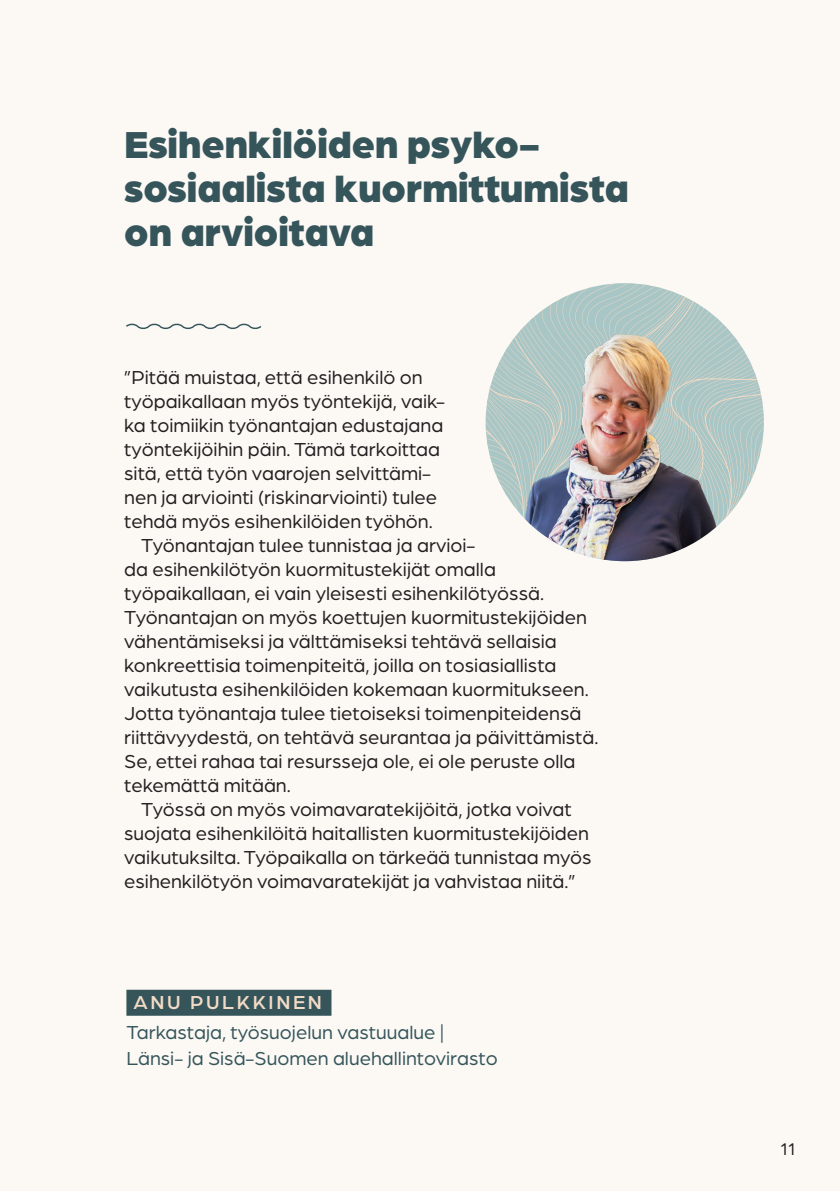
<style>
.page{position:relative;width:840px;height:1191px;background:#fff}
.page>*{position:absolute;margin:0;border:0;box-sizing:border-box;transform-origin:0 0}
.Otsikko_2{font:900 40px/44px "Arboria";color:#35555b}
.Leipis_sis{font:20px/24px "Arboria";color:#231f20}
.Leipis{font:20px/24px "Arboria";color:#231f20}
.Titteli_2{font:20px "Arboria";color:#35555b}
.Nimi{font:500 20px "Arboria";letter-spacing:.13em;color:#f3dac6}
.t1{font:18px "Arboria";color:#231f20}
</style>
<div class="page">
<div style="left:0;top:0;width:839px;height:1191px;background:#fcf9f5"></div>
<svg style="left:485px;top:337px;width:278px;height:171px"></svg>
<img style="left:515px;top:283px;width:223px;height:278px">
<div style="left:126px;top:989px;width:205px;height:26px;background:#35555b"></div>
<svg style="left:126px;top:323px;width:136px;height:6px"></svg>
<p class="Otsikko_2" style="left:124px;top:119px;width:506px">Esihenkilöiden psyko&shy;sosiaalista kuormittumista</p>
<p class="Otsikko_2" style="left:124px;top:207px;width:251px">on arvioitava</p>
<p class="Leipis" style="left:124px;top:365px;width:322px">”Pitää muistaa, että esihenkilö on työpaikallaan myös työntekijä, vaik&shy;ka toimiikin työnantajan edustajana työntekijöihin päin. Tämä tarkoittaa sitä, että työn vaarojen selvittämi&shy;nen ja arviointi (riskinarviointi) tulee tehdä myös esihenkilöiden työhön.</p>
<p class="Leipis_sis" style="left:124px;top:533px;width:475px;text-indent:17px">Työnantajan tulee tunnistaa ja arvioi-<br>da esihenkilötyön kuormitustekijät omalla työpaikallaan, ei vain yleisesti esihenkilötyössä.<br>Työnantajan on myös koettujen kuormitustekijöiden vähentämiseksi ja välttämiseksi tehtävä sellaisia konkreettisia toimenpiteitä, joilla on tosiasiallista vaikutusta esihenkilöiden kokemaan kuormitukseen.<br>Jotta työnantaja tulee tietoiseksi toimenpiteidensä riittävyydestä, on tehtävä seurantaa ja päivittämistä.<br>Se, ettei rahaa tai resursseja ole, ei ole peruste olla tekemättä mitään.</p>
<p class="Leipis_sis" style="left:124px;top:797px;width:468px;text-indent:17px">Työssä on myös voimavaratekijöitä, jotka voivat suojata esihenkilöitä haitallisten kuormitustekijöiden vaikutuksilta. Työpaikalla on tärkeää tunnistaa myös esihenkilötyön voimavaratekijät ja vahvistaa niitä.”</p>
<p class="Nimi" style="left:133px;top:988px;width:190px">ANU PULKKINEN</p>
<p class="Titteli_2" style="left:126px;top:1019px;width:319px">Tarkastaja, työsuojelun vastuualue |</p>
<p class="Titteli_2" style="left:126px;top:1045px;width:372px">Länsi- ja Sisä-Suomen aluehallintovirasto</p>
<p class="t1" style="left:779px;top:1137px;width:17px">11</p>
</div>
